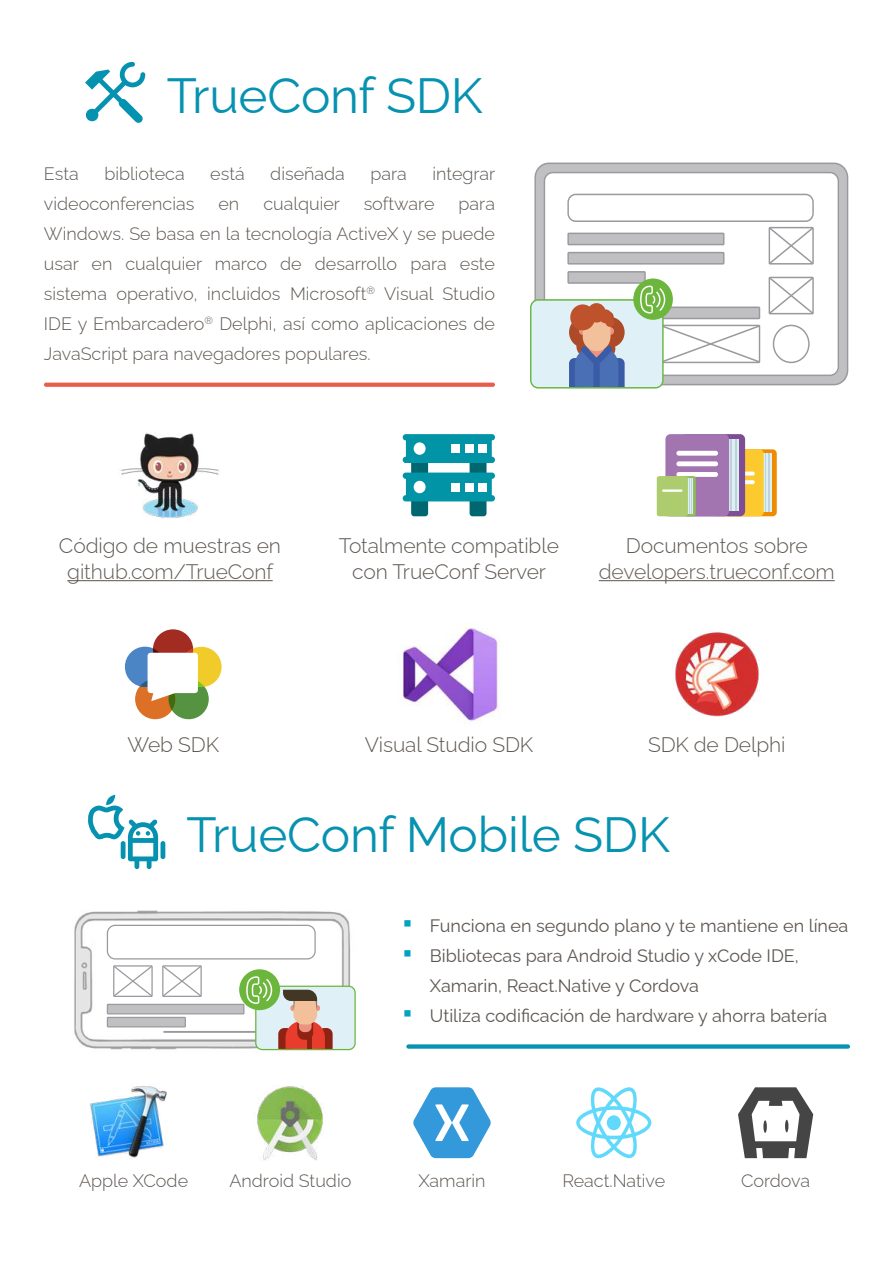
<style>
.page{position:relative;width:893px;height:1263px;background:#fff}
.page>*{position:absolute;margin:0;border:0;box-sizing:border-box;transform-origin:0 0}
.t1{font:49.5px "Raleway";letter-spacing:-.005em;color:#0692b0}
.t2{font:300 21px/25.2px "Raleway";letter-spacing:-.005em;color:#5d5752;text-align:center}
.t3{font:300 21px "Raleway";letter-spacing:-.005em;color:#625c56}
.t4{font:300 18px/30px "Raleway";color:#5d5752;text-align:justify}
.t5{font:18px/30px "Raleway";color:#5d5752}
.s1{font-family:"Calibri";font-size:27px;color:#00a2c4}
</style>
<div class="page">
<svg style="left:44px;top:383px;width:451px;height:4px;background:#e96351"></svg>
<div style="left:406px;top:1044px;width:444px;height:5px;background:#0692b0;border-radius:2px"></div>
<img style="left:90px;top:1086px;width:77px;height:72px">
<img style="left:257px;top:1086px;width:66px;height:74px">
<img style="left:399px;top:625px;width:101px;height:99px">
<img style="left:675px;top:632px;width:85px;height:85px">
<img style="left:74px;top:910px;width:277px;height:141px">
<div style="left:86px;top:1017px;width:6px;height:17px;background:#fff"></div>
<div style="left:85px;top:926px;width:6px;height:20px;background:#fff"></div>
<svg style="left:107px;top:925px;width:209px;height:34px"></svg>
<svg style="left:107px;top:965px;width:249px;height:85px"></svg>
<div style="left:535px;top:163px;width:313px;height:222px;background:#c0c0c3;border-radius:14px"></div>
<div style="left:544px;top:173px;width:294px;height:202px;background:#fff;border-radius:8px"></div>
<div style="left:544px;top:172px;width:295px;height:204px;border:1px solid #9a999d;border-radius:8px"></div>
<svg style="left:567px;top:194px;width:247px;height:71px"></svg>
<svg style="left:768px;top:276px;width:46px;height:39px"></svg>
<svg style="left:773px;top:325px;width:37px;height:38px"></svg>
<svg style="left:530px;top:271px;width:231px;height:118px"></svg>
<svg style="left:85px;top:62px;width:60px;height:61px"></svg>
<hr style="left:161px;top:841px;width:4px;height:18px;background:#0591b0;border-radius:2px">
<svg style="left:88px;top:795px;width:70px;height:74px"></svg>
<hr style="left:67px;top:580px;width:206px;height:1px;background:#625c56">
<hr style="left:599px;top:580px;width:236px;height:1px;background:#625c56">
<img style="left:119px;top:433px;width:100px;height:85px">
<svg style="left:403px;top:434px;width:92px;height:82px"></svg>
<div style="left:414px;top:481px;width:12px;height:12px;background:#fff;border-radius:50%"></div>
<div style="left:451px;top:483px;width:9px;height:8px;background:#fff"></div>
<div style="left:465px;top:483px;width:8px;height:8px;background:#fff"></div>
<div style="left:478px;top:483px;width:8px;height:8px;background:#fff"></div>
<div style="left:725px;top:449px;width:52px;height:67px;background:#f08a00;border-radius:4px"></div>
<div style="left:720px;top:454px;width:52px;height:58px;background:#dbf0f5"></div>
<div style="left:718px;top:454px;width:52px;height:58px;background:#bfd1d9"></div>
<div style="left:716px;top:454px;width:52px;height:58px;background:linear-gradient(to bottom,#dbf0f5,#dbf0f5)"></div>
<div style="left:712px;top:449px;width:52px;height:67px;background:#fcc92e;border-radius:4px"></div>
<hr style="left:721px;top:472px;width:34px;height:3px;background:#fff;border-radius:2px">
<svg style="left:721px;top:480px;width:34px;height:4px"></svg>
<div style="left:681px;top:434px;width:64px;height:82px;background:#7d4d96;border-radius:5px"></div>
<div style="left:675px;top:439px;width:64px;height:72px;background:#dbf0f5"></div>
<div style="left:673px;top:439px;width:64px;height:72px;background:linear-gradient(to bottom,#bfd1d9,#bfd1d9)"></div>
<div style="left:671px;top:439px;width:63px;height:72px;background:#dbf0f5"></div>
<div style="left:669px;top:439px;width:63px;height:72px;background:#cadbe4"></div>
<div style="left:665px;top:434px;width:64px;height:82px;background:#a375b0;border-radius:5px"></div>
<div style="left:676px;top:451px;width:42px;height:5px;background:#fff;border-radius:2px"></div>
<div style="left:676px;top:461px;width:42px;height:5px;background:#fff;border-radius:2px"></div>
<div style="left:676px;top:472px;width:42px;height:5px;background:#fff;border-radius:2px"></div>
<div style="left:665px;top:476px;width:31px;height:40px;background:#91bd57;border-radius:3px"></div>
<div style="left:662px;top:479px;width:31px;height:35px;background:#dbf0f5"></div>
<svg style="left:661px;top:479px;width:31px;height:35px"></svg>
<div style="left:658px;top:479px;width:31px;height:35px;background:#dbf0f5"></div>
<div style="left:657px;top:476px;width:31px;height:40px;background:#adcc6e;border-radius:3px"></div>
<hr style="left:662px;top:489px;width:20px;height:3px;background:#fff">
<svg style="left:576px;top:1087px;width:75px;height:71px"></svg>
<div style="left:607px;top:1115px;width:14px;height:15px;background:#61d9fa;border-radius:50%"></div>
<svg style="left:413px;top:1087px;width:78px;height:71px"></svg>
<svg style="left:738px;top:1087px;width:75px;height:71px"></svg>
<div style="left:169px;top:679px;width:40px;height:40px;background:#559341;border-radius:50%"></div>
<div style="left:135px;top:679px;width:40px;height:40px;background:#dc7027;border-radius:50%"></div>
<div style="left:169px;top:688px;width:6px;height:22px;background:#3f6c0f;border-radius:50%"></div>
<div style="left:125px;top:647px;width:40px;height:40px;background:#4b85c5;border-radius:50%"></div>
<div style="left:153px;top:629px;width:40px;height:41px;background:#a22c22;border-radius:50%"></div>
<div style="left:181px;top:647px;width:41px;height:40px;background:#f1cb29;border-radius:50%"></div>
<svg style="left:140px;top:648px;width:65px;height:53px"></svg>
<h1 class="t1" style="left:167px;top:56px;width:318px">TrueConf SDK</h1>
<p class="t4" style="left:44px;top:157px;width:37px">Esta</p>
<p class="t4" style="left:104px;top:157px;width:82px">biblioteca</p>
<p class="t4" style="left:210px;top:157px;width:36px">está</p>
<p class="t4" style="left:270px;top:157px;width:76px">diseñada</p>
<p class="t4" style="left:370px;top:157px;width:38px">para</p>
<p class="t4" style="left:432px;top:157px;width:64px">integrar</p>
<p class="t4" style="left:44px;top:187px;width:152px">videoconferencias</p>
<p class="t4" style="left:218px;top:187px;width:22px">en</p>
<p class="t4" style="left:263px;top:187px;width:78px">cualquier</p>
<p class="t4" style="left:364px;top:187px;width:72px">software</p>
<p class="t4" style="left:44px;top:187px;width:453px;text-indent:415px">para Windows. Se basa en la tecnología ActiveX y se puede usar en cualquier marco de desarrollo para este sistema operativo, incluidos Microsoft<sup>®</sup> Visual Studio IDE y Embarcadero<sup>®</sup> Delphi, así como aplicaciones de JavaScript para navegadores populares.</p>
<p class="t2" style="left:59px;top:531px;width:224px">Código de muestras en</p>
<p class="t3" style="left:67px;top:554px;width:207px">github.com/TrueConf</p>
<p class="t2" style="left:339px;top:531px;width:222px">Totalmente compatible con TrueConf Server</p>
<p class="t2" style="left:626px;top:531px;width:183px">Documentos sobre</p>
<p class="t3" style="left:599px;top:554px;width:237px">developers.trueconf.com</p>
<p class="t2" style="left:128px;top:729px;width:93px">Web SDK</p>
<p class="t2" style="left:365px;top:729px;width:170px">Visual Studio SDK</p>
<p class="t2" style="left:648px;top:729px;width:139px">SDK de Delphi</p>
<h1 class="t1" style="left:187px;top:795px;width:485px">TrueConf Mobile SDK</h1>
<p class="t5" style="left:403px;top:909px;width:447px"><span class="s1">▪</span> Funciona en segundo plano y te mantiene en línea</p>
<p class="t5" style="left:430px;top:939px;width:371px;text-indent:-27px"><span class="s1">▪</span> Bibliotecas para Android Studio y xCode IDE,<br>Xamarin, React.Native y Cordova</p>
<p class="t5" style="left:403px;top:999px;width:426px"><span class="s1">▪</span> Utiliza codificación de hardware y ahorra batería</p>
<p class="t4" style="left:79px;top:1164px;width:111px">Apple XCode</p>
<p class="t4" style="left:229px;top:1164px;width:123px">Android Studio</p>
<p class="t4" style="left:418px;top:1164px;width:69px">Xamarin</p>
<p class="t4" style="left:562px;top:1164px;width:104px">React.Native</p>
<p class="t4" style="left:741px;top:1164px;width:71px">Cordova</p>
</div>
